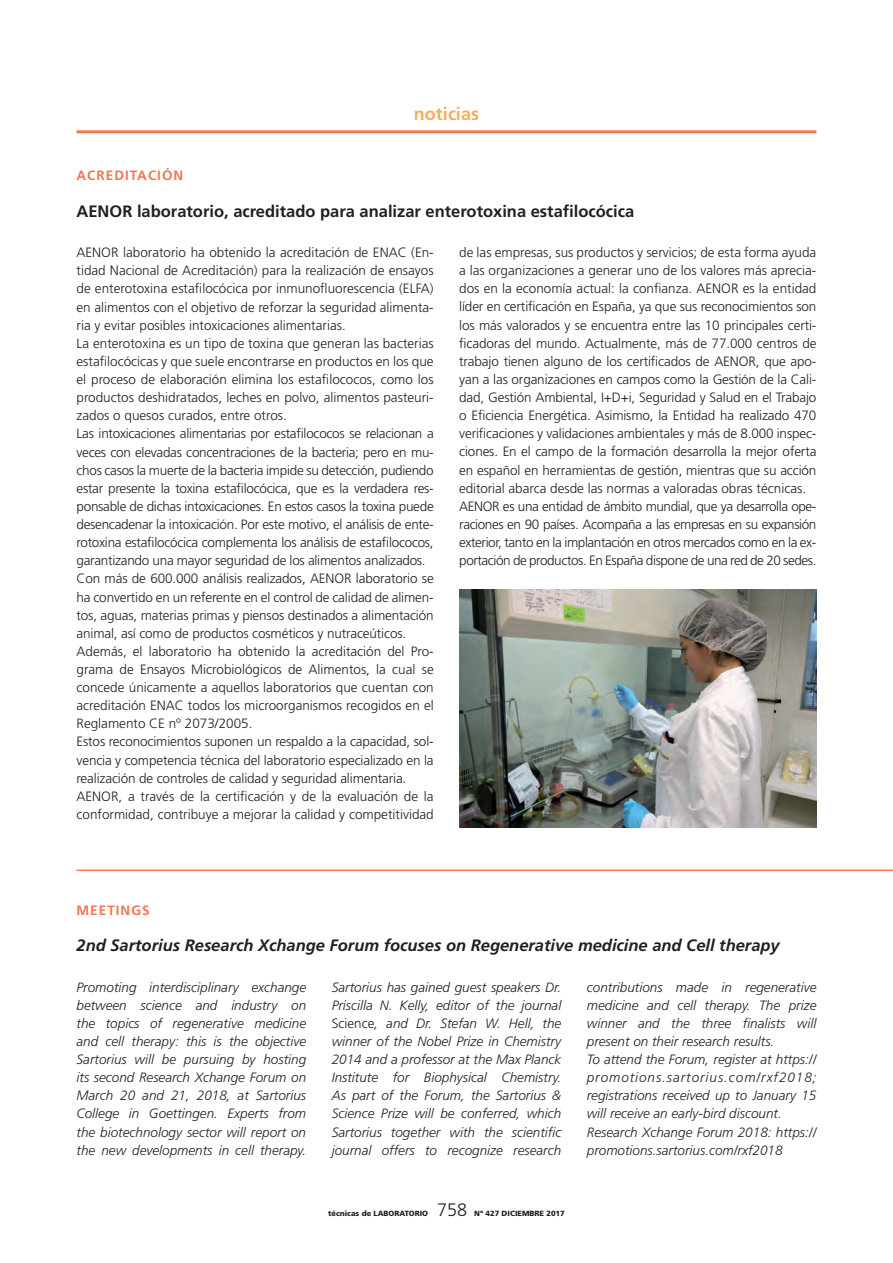
<style>
.page{position:relative;width:893px;height:1263px;background:#fff}
.page>*{position:absolute;margin:0;border:0;box-sizing:border-box;transform-origin:0 0}
.t1{font:700 18px "Frutiger";color:#faac5e}
.t2{font:300 18px "Frutiger";color:#231f20}
.Titolet_NOT{font:italic 700 16.5px "Frutiger";color:#231f20}
.Titolet_NOT-2{font:700 16.5px "Frutiger";color:#231f20}
.Texto_base_TL{font:300 13.5px/18.1px "Frutiger";color:#231f20;text-align:justify}
.Texto_base_TL_-_Copi{font:italic 300 13.5px/18.1px "Frutiger";color:#231f20;text-align:justify}
.Empresa_NOT{font:700 13.5px "Frutiger";letter-spacing:.075em;color:#f37653}
.t3{font:900 7.5px "Frutiger";color:#231f20}
.s1{font-style:normal}
</style>
<div class="page">
<hr style="left:77px;top:130px;width:739px;height:3px;background:#f37653">
<hr style="left:77px;top:869px;width:816px;height:2px;background:#f37653">
<img style="left:459px;top:590px;width:357px;height:237px">
<h1 class="t1" style="left:414px;top:103px;width:66px">noticias</h1>
<p class="Empresa_NOT" style="left:77px;top:168px;width:108px">ACREDITACIÓN</p>
<p class="Titolet_NOT-2" style="left:77px;top:201px;width:559px">AENOR laboratorio, acreditado para analizar enterotoxina estafilocócica</p>
<p class="Texto_base_TL" style="left:77px;top:243px;width:359px">AENOR laboratorio ha obtenido la acreditación de ENAC (En&shy;tidad Nacional de Acreditación) para la realización de ensayos de enterotoxina estafilocócica por inmunofluorescencia (ELFA) en alimentos con el objetivo de reforzar la seguridad alimenta&shy;ria y evitar posibles intoxicaciones alimentarias.</p>
<p class="Texto_base_TL" style="left:77px;top:334px;width:359px">La enterotoxina es un tipo de toxina que generan las bacterias estafilocócicas y que suele encontrarse en productos en los que el proceso de elaboración elimina los estafilococos, como los productos deshidratados, leches en polvo, alimentos pasteuri&shy;zados o quesos curados, entre otros.</p>
<p class="Texto_base_TL" style="left:77px;top:425px;width:359px">Las intoxicaciones alimentarias por estafilococos se relacionan a veces con elevadas concentraciones de la bacteria; pero en mu&shy;chos casos la muerte de la bacteria impide su detección, pudiendo estar presente la toxina estafilocócica, que es la verdadera res&shy;ponsable de dichas intoxicaciones. En estos casos la toxina puede desencadenar la intoxicación. Por este motivo, el análisis de ente&shy;rotoxina estafilocócica complementa los análisis de estafilococos, garantizando una mayor seguridad de los alimentos analizados.</p>
<p class="Texto_base_TL" style="left:77px;top:570px;width:359px">Con más de 600.000 análisis realizados, AENOR laboratorio se ha convertido en un referente en el control de calidad de alimen&shy;tos, aguas, materias primas y piensos destinados a alimentación animal, así como de productos cosméticos y nutraceúticos.</p>
<p class="Texto_base_TL" style="left:77px;top:642px;width:359px">Además, el laboratorio ha obtenido la acreditación del Pro&shy;grama de Ensayos Microbiológicos de Alimentos, la cual se concede únicamente a aquellos laboratorios que cuentan con acreditación ENAC todos los microorganismos recogidos en el Reglamento CE nº 2073/2005.</p>
<p class="Texto_base_TL" style="left:77px;top:733px;width:359px">Estos reconocimientos suponen un respaldo a la capacidad, sol&shy;vencia y competencia técnica del laboratorio especializado en la realización de controles de calidad y seguridad alimentaria.</p>
<p class="Texto_base_TL" style="left:77px;top:787px;width:359px">AENOR, a través de la certificación y de la evaluación de la conformidad, contribuye a mejorar la calidad y competitividad</p>
<p class="Texto_base_TL" style="left:459px;top:243px;width:359px">de las empresas, sus productos y servicios; de esta forma ayuda a las organizaciones a generar uno de los valores más aprecia&shy;dos en la economía actual: la confianza. AENOR es la entidad líder en certificación en España, ya que sus reconocimientos son los más valorados y se encuentra entre las 10 principales certi&shy;ficadoras del mundo. Actualmente, más de 77.000 centros de trabajo tienen alguno de los certificados de AENOR, que apo&shy;yan a las organizaciones en campos como la Gestión de la Cali&shy;dad, Gestión Ambiental, I+D+i, Seguridad y Salud en el Trabajo o Eficiencia Energética. Asimismo, la Entidad ha realizado 470 verificaciones y validaciones ambientales y más de 8.000 inspec&shy;ciones. En el campo de la formación desarrolla la mejor oferta en español en herramientas de gestión, mientras que su acción editorial abarca desde las normas a valoradas obras técnicas.</p>
<p class="Texto_base_TL" style="left:459px;top:497px;width:359px">AENOR es una entidad de ámbito mundial, que ya desarrolla ope&shy;raciones en 90 países. Acompaña a las empresas en su expansión exterior, tanto en la implantación en otros mercados como en la ex&shy;portación de productos. En España dispone de una red de 20 sedes.</p>
<p class="Empresa_NOT" style="left:77px;top:902px;width:75px">MEETINGS</p>
<p class="Titolet_NOT" style="left:77px;top:936px;width:705px">2nd Sartorius Research Xchange Forum focuses on Regenerative medicine and Cell therapy</p>
<p class="Texto_base_TL_-_Copi" style="left:77px;top:978px;width:231px">Promoting interdisciplinary exchange between science and industry on the topics of regenerative medicine and cell therapy: this is the objective Sartorius will be pursuing by hosting its second Research Xchange Forum on March 20 and 21, 2018, at Sartorius College in Goettingen. Experts from the biotechnology sector will report on the new developments in cell therapy.</p>
<p class="Texto_base_TL_-_Copi" style="left:332px;top:978px;width:231px">Sartorius has gained guest speakers Dr.<br>Priscilla N. Kelly, editor of the journal <span class="s1">Science</span>, and Dr. Stefan W. Hell, the winner of the Nobel Prize in Chemistry 2014 and a professor at the Max Planck Institute for Biophysical Chemistry.<br>As part of the Forum, the Sartorius &amp; Science Prize will be conferred, which Sartorius together with the scientific journal offers to recognize research</p>
<p class="Texto_base_TL_-_Copi" style="left:587px;top:978px;width:231px">contributions made in regenerative medicine and cell therapy. The prize winner and the three finalists will present on their research results.</p>
<p class="Texto_base_TL_-_Copi" style="left:587px;top:1050px;width:231px">To attend the Forum, register at https:// promotions.sartorius.com/rxf2018; registrations received up to January 15 will receive an early-bird discount.</p>
<p class="Texto_base_TL_-_Copi" style="left:587px;top:1123px;width:231px">Research Xchange Forum 2018: https:// promotions.sartorius.com/rxf2018</p>
<p class="t3" style="left:328px;top:1209px;width:101px">técnicas de LABORATORIO</p>
<h1 class="t2" style="left:437px;top:1200px;width:32px">758</h1>
<p class="t3" style="left:474px;top:1209px;width:92px">Nº 427 DICIEMBRE 2017</p>
</div>
